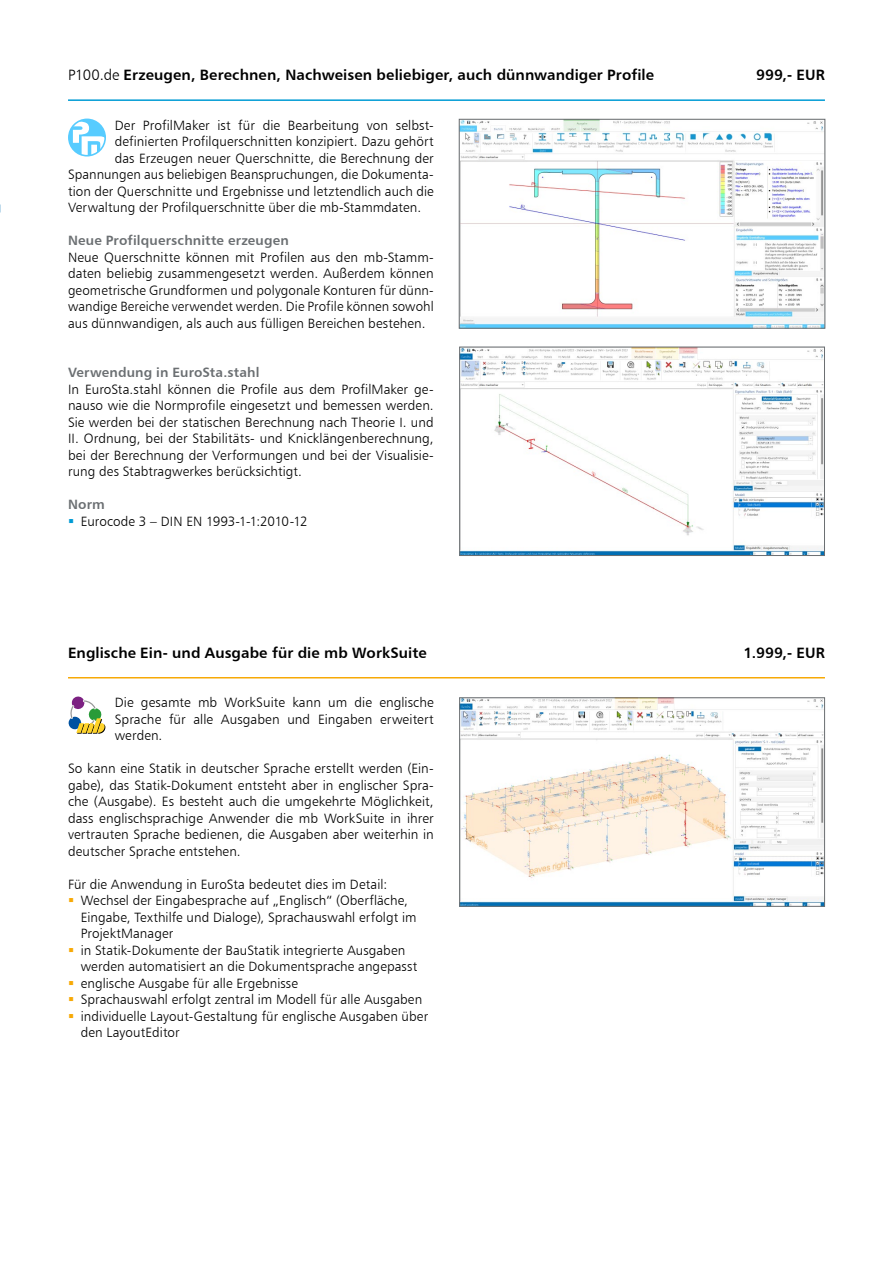
<style>
.page{position:relative;width:893px;height:1263px;background:#fff}
.page>*{position:absolute;margin:0;border:0;box-sizing:border-box;transform-origin:0 0}
.t1{font:15px "Humanist 777 BT Bold B";letter-spacing:.005em;color:#000}
.t2{font:13.5px/16.5px "Humanist 777 BT Light B";letter-spacing:.005em;color:#000;text-align:justify}
.t3{font:13.5px "Humanist 777 BT Bold B";letter-spacing:.01em;color:#6b6f72}
.s1{font-family:"Humanist 777 BT Light B"}
</style>
<div class="page">
<hr style="left:68px;top:99px;width:757px;height:2px;background:#009bd4">
<svg style="left:68px;top:119px;width:38px;height:38px"></svg>
<svg style="left:73px;top:122px;width:31px;height:33px"></svg>
<img style="left:461px;top:349px;width:362px;height:205px">
<div style="left:459px;top:347px;width:366px;height:209px;border:1px solid #6b6f72"></div>
<img style="left:461px;top:121px;width:362px;height:206px">
<div style="left:459px;top:119px;width:366px;height:210px;border:1px solid #6b6f72"></div>
<hr style="left:68px;top:677px;width:757px;height:1px;background:#f7a906">
<svg style="left:68px;top:696px;width:38px;height:38px"></svg>
<img style="left:461px;top:699px;width:362px;height:206px">
<div style="left:459px;top:697px;width:366px;height:210px;border:1px solid #6b6f72"></div>
<p class="t1" style="left:68px;top:66px;width:587px"><span class="s1">P100.de</span> Erzeugen, Berechnen, Nachweisen beliebiger, auch dünnwandiger Profile</p>
<p class="t2" style="left:115px;top:117px;width:319px">Der ProfilMaker ist für die Bearbeitung von selbst-</p>
<p class="t2" style="left:115px;top:133px;width:320px">definierten Profilquerschnitten konzipiert. Dazu gehört</p>
<p class="t2" style="left:115px;top:150px;width:320px">das Erzeugen neuer Querschnitte, die Berechnung der</p>
<p class="t2" style="left:68px;top:166px;width:367px">Spannungen aus beliebigen Beanspruchungen, die Dokumenta-</p>
<p class="t2" style="left:68px;top:183px;width:367px">tion der Querschnitte und Ergebnisse und letztendlich auch die</p>
<p class="t2" style="left:68px;top:199px;width:355px">Verwaltung der Profilquerschnitte über die mb-Stammdaten.</p>
<p class="t3" style="left:68px;top:232px;width:222px">Neue Profilquerschnitte erzeugen</p>
<p class="t2" style="left:68px;top:249px;width:367px">Neue Querschnitte können mit Profilen aus den mb-Stamm&shy;daten beliebig zusammengesetzt werden. Außerdem können geometrische Grundformen und polygonale Konturen für dünn&shy;wandige Bereiche verwendet werden. Die Profile können sowohl aus dünnwandigen, als auch aus fülligen Bereichen bestehen.</p>
<p class="t3" style="left:68px;top:364px;width:193px">Verwendung in EuroSta.stahl</p>
<p class="t2" style="left:68px;top:381px;width:367px">In EuroSta.stahl können die Profile aus dem ProfilMaker ge&shy;nauso wie die Normprofile eingesetzt und bemessen werden.<br>Sie werden bei der statischen Berechnung nach Theorie I. und II. Ordnung, bei der Stabilitäts- und Knicklängenberechnung, bei der Berechnung der Verformungen und bei der Visualisie&shy;rung des Stabtragwerkes berücksichtigt.</p>
<p class="t3" style="left:68px;top:496px;width:38px">Norm</p>
<p class="t2" style="left:81px;top:513px;width:228px">Eurocode 3 – DIN EN 1993-1-1:2010-12</p>
<p class="t1" style="left:68px;top:643px;width:360px">Englische Ein- und Ausgabe für die mb WorkSuite</p>
<p class="t2" style="left:115px;top:694px;width:320px">Die gesamte mb WorkSuite kann um die englische Sprache für alle Ausgaben und Eingaben erweitert werden.</p>
<p class="t2" style="left:68px;top:760px;width:367px">So kann eine Statik in deutscher Sprache erstellt werden (Ein&shy;gabe), das Statik-Dokument entsteht aber in englischer Spra&shy;che (Ausgabe). Es besteht auch die umgekehrte Möglichkeit, dass englischsprachige Anwender die mb WorkSuite in ihrer vertrauten Sprache bedienen, die Ausgaben aber weiterhin in deutscher Sprache entstehen.</p>
<p class="t2" style="left:81px;top:876px;width:349px;text-align:left;text-indent:-13px">Für die Anwendung in EuroSta bedeutet dies im Detail:<br>Wechsel der Eingabesprache auf „Englisch“ (Oberfläche, Eingabe, Texthilfe und Dialoge), Sprachauswahl erfolgt im ProjektManager<br>in Statik-Dokumente der BauStatik integrierte Ausgaben werden automatisiert an die Dokumentsprache angepasst englische Ausgabe für alle Ergebnisse<br>Sprachauswahl erfolgt zentral im Modell für alle Ausgaben individuelle Layout-Gestaltung für englische Ausgaben über den LayoutEditor</p>
<p class="t1" style="left:756px;top:66px;width:70px">999,- EUR</p>
<p class="t1" style="left:743px;top:643px;width:83px">1.999,- EUR</p>
</div>
